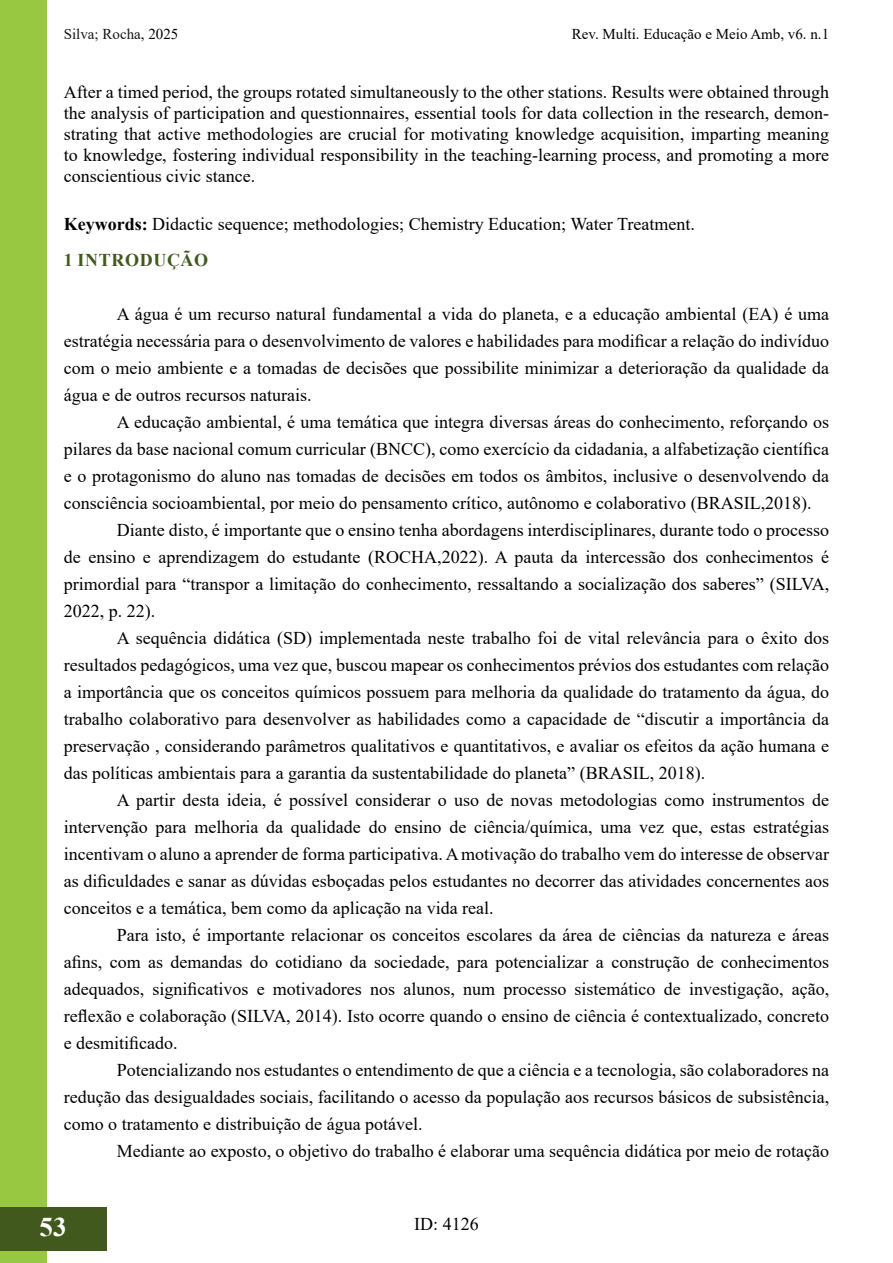
<style>
.page{position:relative;width:893px;height:1263px;background:#fff}
.page>*{position:absolute;margin:0;border:0;box-sizing:border-box;transform-origin:0 0}
.t1{font:700 27px "Times New Roman";color:#fff}
.t2{font:18px/21px "Times New Roman";color:#000;text-align:justify}
.t3{font:15px "Times New Roman";color:#000}
.t4{font:15px "Times New Roman";color:#181717}
.s1{color:#000}
.s2{font-weight:700}
.s3{font-weight:700;color:#41591d}
</style>
<div class="page">
<div style="left:0;top:1px;width:47px;height:1262px;background:#98c841"></div>
<div style="left:0;top:1207px;width:106px;height:43px;background:#41591d"></div>
<p class="t4" style="left:64px;top:24px;width:116px">Silva; Rocha<span class="s1">, 2025</span></p>
<p class="t3" style="left:572px;top:24px;width:259px">Rev. Multi. Educação e Meio Amb, v6. n.1</p>
<p class="t2" style="left:64px;top:80px;width:767px">After a timed period, the groups rotated simultaneously to the other stations. Results were obtained through the analysis of participation and questionnaires, essential tools for data collection in the research, demon&shy;strating that active methodologies are crucial for motivating knowledge acquisition, imparting meaning to knowledge, fostering individual responsibility in the teaching-learning process, and promoting a more conscientious civic stance.</p>
<p class="t2" style="left:64px;top:205px;width:633px;line-height:36px"><span class="s2">Keywords:</span> Didactic sequence; methodologies; Chemistry Education; Water Treatment.<br><span class="s3">1 INTRODUÇÃO</span></p>
<p class="t2" style="left:64px;top:299px;width:767px;line-height:27px;text-indent:53px">A água é um recurso natural fundamental a vida do planeta, e a educação ambiental (EA) é uma estratégia necessária para o desenvolvimento de valores e habilidades para modificar a relação do indivíduo com o meio ambiente e a tomadas de decisões que possibilite minimizar a deterioração da qualidade da água e de outros recursos naturais.</p>
<p class="t2" style="left:117px;top:410px;width:714px">A educação ambiental, é uma temática que integra diversas áreas do conhecimento, reforçando os</p>
<p class="t2" style="left:64px;top:437px;width:767px">pilares da base nacional comum curricular (BNCC), como exercício da cidadania, a alfabetização científica</p>
<p class="t2" style="left:64px;top:464px;width:767px">e o protagonismo do aluno nas tomadas de decisões em todos os âmbitos, inclusive o desenvolvendo da</p>
<p class="t2" style="left:64px;top:491px;width:749px">consciência socioambiental, por meio do pensamento crítico, autônomo e colaborativo (BRASIL,2018).</p>
<p class="t2" style="left:117px;top:518px;width:714px">Diante disto, é importante que o ensino tenha abordagens interdisciplinares, durante todo o processo</p>
<p class="t2" style="left:64px;top:545px;width:767px">de ensino e aprendizagem do estudante (ROCHA,2022). A pauta da intercessão dos conhecimentos é</p>
<p class="t2" style="left:64px;top:572px;width:767px">primordial para “transpor a limitação do conhecimento, ressaltando a socialização dos saberes” (SILVA,</p>
<p class="t2" style="left:64px;top:599px;width:93px">2022, p. 22).</p>
<p class="t2" style="left:117px;top:626px;width:714px">A sequência didática (SD) implementada neste trabalho foi de vital relevância para o êxito dos</p>
<p class="t2" style="left:64px;top:653px;width:767px">resultados pedagógicos, uma vez que, buscou mapear os conhecimentos prévios dos estudantes com relação</p>
<p class="t2" style="left:64px;top:680px;width:767px">a importância que os conceitos químicos possuem para melhoria da qualidade do tratamento da água, do</p>
<p class="t2" style="left:64px;top:707px;width:767px">trabalho colaborativo para desenvolver as habilidades como a capacidade de “discutir a importância da</p>
<p class="t2" style="left:64px;top:734px;width:767px">preservação , considerando parâmetros qualitativos e quantitativos, e avaliar os efeitos da ação humana e</p>
<p class="t2" style="left:64px;top:761px;width:643px">das políticas ambientais para a garantia da sustentabilidade do planeta” (BRASIL, 2018).</p>
<p class="t2" style="left:117px;top:788px;width:714px">A partir desta ideia, é possível considerar o uso de novas metodologias como instrumentos de</p>
<p class="t2" style="left:64px;top:815px;width:767px">intervenção para melhoria da qualidade do ensino de ciência/química, uma vez que, estas estratégias</p>
<p class="t2" style="left:64px;top:842px;width:767px">incentivam o aluno a aprender de forma participativa. A motivação do trabalho vem do interesse de observar</p>
<p class="t2" style="left:64px;top:869px;width:767px">as dificuldades e sanar as dúvidas esboçadas pelos estudantes no decorrer das atividades concernentes aos</p>
<p class="t2" style="left:64px;top:896px;width:431px">conceitos e a temática, bem como da aplicação na vida real.</p>
<p class="t2" style="left:117px;top:923px;width:714px">Para isto, é importante relacionar os conceitos escolares da área de ciências da natureza e áreas</p>
<p class="t2" style="left:64px;top:950px;width:767px">afins, com as demandas do cotidiano da sociedade, para potencializar a construção de conhecimentos</p>
<p class="t2" style="left:64px;top:977px;width:767px">adequados, significativos e motivadores nos alunos, num processo sistemático de investigação, ação,</p>
<p class="t2" style="left:64px;top:1004px;width:767px">reflexão e colaboração (SILVA, 2014). Isto ocorre quando o ensino de ciência é contextualizado, concreto</p>
<p class="t2" style="left:64px;top:1031px;width:115px">e desmitificado.</p>
<p class="t2" style="left:117px;top:1058px;width:714px">Potencializando nos estudantes o entendimento de que a ciência e a tecnologia, são colaboradores na</p>
<p class="t2" style="left:64px;top:1085px;width:767px">redução das desigualdades sociais, facilitando o acesso da população aos recursos básicos de subsistência,</p>
<p class="t2" style="left:64px;top:1112px;width:360px">como o tratamento e distribuição de água potável.</p>
<p class="t2" style="left:117px;top:1139px;width:714px">Mediante ao exposto, o objetivo do trabalho é elaborar uma sequência didática por meio de rotação</p>
<h1 class="t1" style="left:40px;top:1207px;width:29px">53</h1>
<p class="t2" style="left:414px;top:1213px;width:66px">ID: 4126</p>
</div>
